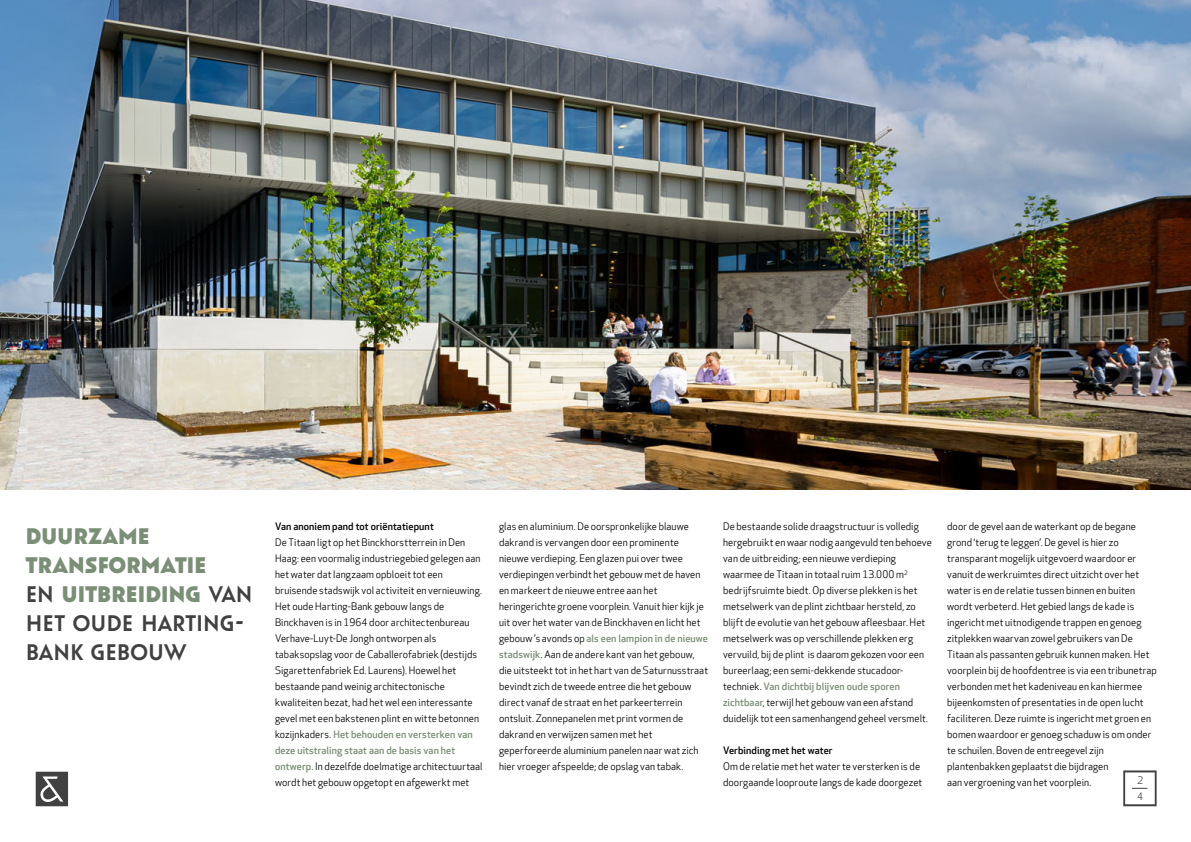
<style>
.page{position:relative;width:1191px;height:842px;background:#fff}
.page>*{position:absolute;margin:0;border:0;box-sizing:border-box;transform-origin:0 0}
.t1{font:700 30px/29px "Oskar One";letter-spacing:-.01em;color:#7b8f77}
.t2{font:10px/16px "Apex Braaksma Roos";letter-spacing:.01em;color:#010202}
.t3{font:500 10px "Apex Braaksma Roos";letter-spacing:.01em;color:#010202}
.t4{font:10px/16.2px "Apex Braaksma Roos";color:#414142}
.s1{font-weight:400;color:#424142}
.s2{font-weight:500;color:#7b8f77}
</style>
<div class="page">
<img style="left:0;top:0;width:1191px;height:489px">
<svg style="left:36px;top:772px;width:32px;height:34px"></svg>
<svg style="left:1123px;top:770px;width:33px;height:36px"></svg>
<h1 class="t1" style="left:26px;top:519px;width:229px">duurzame transformatie<br><span class="s1">en</span> uitbreiding <span class="s1">van het oude harting&shy;bank gebouw</span></h1>
<p class="t2" style="left:499px;top:519px;width:210px">glas en aluminium. De oorspronkelijke blauwe dakrand is vervangen door een prominente nieuwe verdieping. Een glazen pui over twee verdiepingen verbindt het gebouw met de haven en markeert de nieuwe entree aan het heringerichte groene voorplein. Vanuit hier kijk je uit over het water van de Binckhaven en licht het gebouw ’s avonds op <span class="s2">als een lampion in de nieuwe stadswijk</span>. Aan de andere kant van het gebouw, die uitsteekt tot in het hart van de Saturnusstraat bevindt zich de tweede entree die het gebouw direct vanaf de straat en het parkeerterrein ontsluit. Zonnepanelen met print vormen de dakrand en verwijzen samen met het geperforeerde aluminium panelen naar wat zich hier vroeger afspeelde; de opslag van tabak.</p>
<p class="t2" style="left:723px;top:519px;width:210px">De bestaande solide draagstructuur is volledig hergebruikt en waar nodig aangevuld ten behoeve van de uitbreiding; een nieuwe verdieping waarmee de Titaan in totaal ruim 13.000 m<sup>2 </sup>bedrijfsruimte biedt. Op diverse plekken is het metselwerk van de plint zichtbaar hersteld, zo blijft de evolutie van het gebouw afleesbaar. Het metselwerk was op verschillende plekken erg vervuild, bij de plint is daarom gekozen voor een bureerlaag; een semi-dekkende stucadoor&shy;techniek. <span class="s2">Van dichtbij blijven oude sporen zichtbaar</span>, terwijl het gebouw van een afstand duidelijk tot een samenhangend geheel versmelt.</p>
<p class="t3" style="left:275px;top:521px;width:160px">Van anoniem pand tot oriëntatiepunt</p>
<p class="t2" style="left:275px;top:535px;width:209px">De Titaan ligt op het Binckhorstterrein in Den Haag: een voormalig industriegebied gelegen aan het water dat langzaam opbloeit tot een bruisende stadswijk vol activiteit en vernieuwing.<br>Het oude Harting-Bank gebouw langs de Binckhaven is in 1964 door architectenbureau Verhave-Luyt-De Jongh ontworpen als tabaksopslag voor de Caballerofabriek (destijds Sigarettenfabriek Ed. Laurens). Hoewel het bestaande pand weinig architectonische kwaliteiten bezat, had het wel een interessante gevel met een bakstenen plint en witte betonnen kozijnkaders<span class="s2">. Het behouden en versterken van deze uitstraling staat aan de basis van het ontwerp.</span> In dezelfde doelmatige architectuurtaal wordt het gebouw opgetopt en afgewerkt met</p>
<p class="t3" style="left:723px;top:745px;width:111px">Verbinding met het water</p>
<p class="t2" style="left:723px;top:759px;width:201px">Om de relatie met het water te versterken is de doorgaande looproute langs de kade doorgezet</p>
<p class="t2" style="left:947px;top:519px;width:211px">door de gevel aan de waterkant op de begane grond ‘terug te leggen’. De gevel is hier zo transparant mogelijk uitgevoerd waardoor er vanuit de werkruimtes direct uitzicht over het water is en de relatie tussen binnen en buiten wordt verbeterd. Het gebied langs de kade is ingericht met uitnodigende trappen en genoeg zitplekken waarvan zowel gebruikers van De Titaan als passanten gebruik kunnen maken. Het voorplein bij de hoofdentree is via een tribunetrap verbonden met het kadeniveau en kan hiermee bijeenkomsten of presentaties in de open lucht faciliteren. Deze ruimte is ingericht met groen en bomen waardoor er genoeg schaduw is om onder te schuilen. Boven de entreegevel zijn plantenbakken geplaatst die bijdragen<br>aan vergroening van het voorplein.</p>
<p class="t4" style="left:1137px;top:772px;width:8px">2<br>4</p>
</div>
